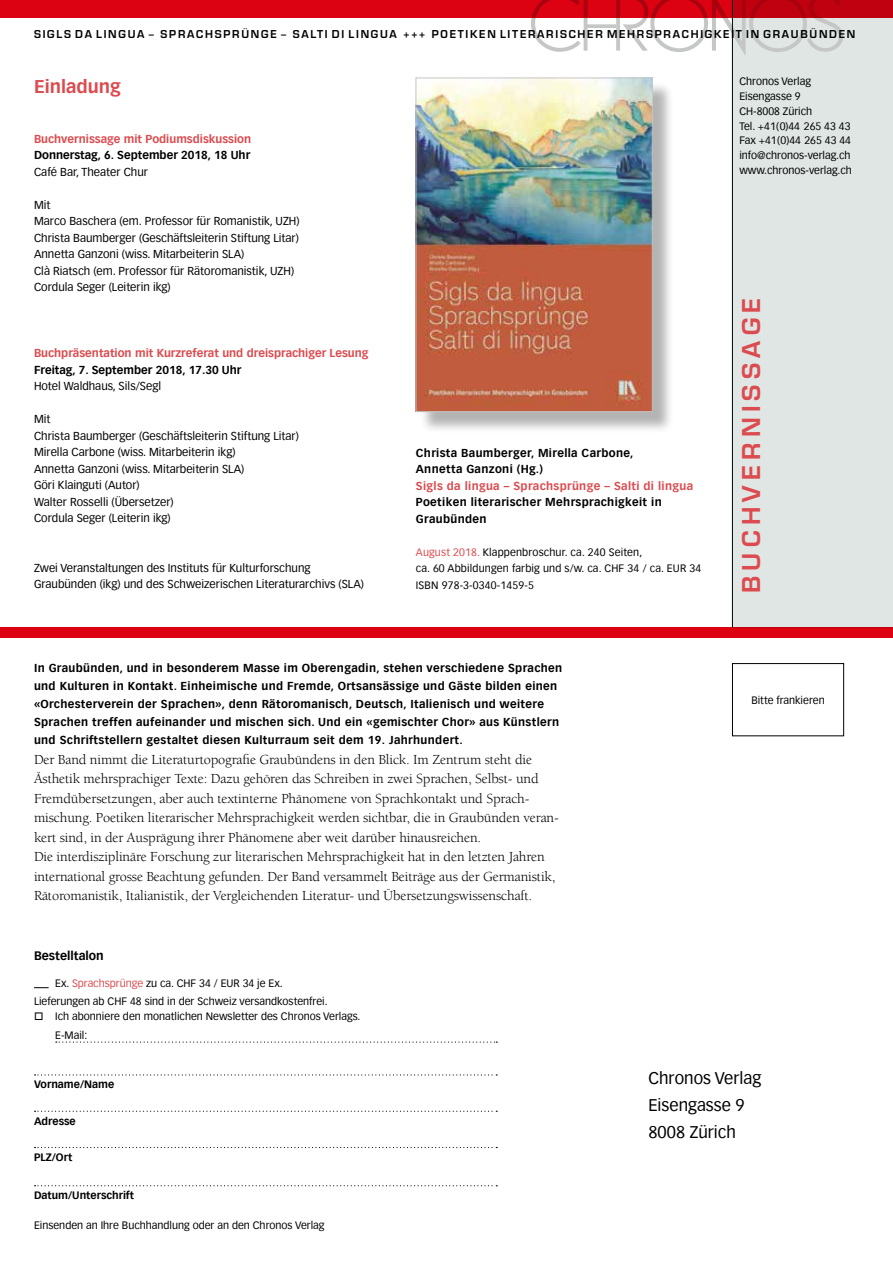
<style>
.page{position:relative;width:893px;height:1263px;background:#fff}
.page>*{position:absolute;margin:0;border:0;box-sizing:border-box;transform-origin:0 0}
.t1{font:600 24px "Eurostile";letter-spacing:.22em;color:#dc4b4f}
.t2{font:700 18px "Vectora Com";color:#dc4b4f}
.t3{font:16.5px/27px "Vectora Com";color:#000}
.t4{font:14.25px/19.5px "Berkeley";letter-spacing:-.01em;color:#000}
.t5{font:700 12px "Vectora Com";color:#000}
.t6{font:11.25px/16.5px "Vectora Com";color:#000}
.t7{font:700 11.25px/18px "Vectora Com";letter-spacing:.03em;color:#000}
.t8{font:700 11.25px "Vectora Com";color:#dc4b4f}
.t9{font:700 11.25px "Vectora Com";color:#000}
.t10{font:700 11.25px "Vectora Com";letter-spacing:.03em;color:#dc4b4f}
.t11{font:600 10.65px "Eurostile";letter-spacing:.17em;color:#000}
.t12{font:10.5px/14.9px "Vectora Com";color:#000}
.t13{font:700 10.5px "Vectora Com";color:#000}
.s1{color:#dc4b4f}
</style>
<div class="page">
<div style="left:732px;top:0;width:161px;height:628px;background:#dfe6e4"></div>
<svg style="left:531px;top:18px;width:312px;height:37px"></svg>
<div style="left:0;top:628px;width:893px;height:10px;background:#dc0212"></div>
<svg style="left:0;top:0;width:893px;height:18px;background:#d40111"></svg>
<hr style="left:732px;top:0;width:1px;height:628px;background:#000">
<div style="left:420px;top:82px;width:254px;height:352px;background:#000;opacity:.3"></div>
<img style="left:418px;top:80px;width:232px;height:330px">
<div style="left:416px;top:78px;width:236px;height:334px;border:1px solid #c5c6c6"></div>
<svg style="left:35px;top:1074px;width:462px;height:1px"></svg>
<svg style="left:35px;top:1111px;width:462px;height:1px"></svg>
<svg style="left:35px;top:1147px;width:462px;height:1px"></svg>
<svg style="left:35px;top:1185px;width:462px;height:1px"></svg>
<div style="left:732px;top:663px;width:112px;height:73px;border:1px solid #000"></div>
<svg style="left:34px;top:987px;width:15px;height:1px"></svg>
<svg style="left:56px;top:1041px;width:441px;height:2px"></svg>
<p class="t11" style="left:34px;top:28px;width:823px">SIGLS DA LINGUA – SPRACHSPRÜNGE – SALTI DI LINGUA +++ POETIKEN LITERARISCHER MEHRSPRACHIGKEIT IN GRAUBÜNDEN</p>
<p class="t2" style="left:34px;top:76px;width:88px">Einladung</p>
<p class="t8" style="left:34px;top:132px;width:219px">Buchvernissage mit Podiumsdiskussion</p>
<p class="t9" style="left:34px;top:148px;width:218px">Donnerstag, 6. September 2018, 18 Uhr</p>
<p class="t6" style="left:34px;top:163px;width:116px">Café Bar, Theater Chur</p>
<p class="t6" style="left:34px;top:196px;width:267px">Mit<br>Marco Baschera (em. Professor für Romanistik, UZH)<br>Christa Baumberger (Geschäftsleiterin Stiftung Litar)<br>Annetta Ganzoni (wiss. Mitarbeiterin SLA)<br>Clà Riatsch (em. Professor für Rätoromanistik, UZH)<br>Cordula Seger (Leiterin ikg)</p>
<p class="t8" style="left:34px;top:346px;width:336px">Buchpräsentation mit Kurzreferat und dreisprachiger Lesung</p>
<p class="t9" style="left:34px;top:363px;width:209px">Freitag, 7. September 2018, 17.30 Uhr</p>
<p class="t6" style="left:34px;top:378px;width:129px">Hotel Waldhaus, Sils/Segl</p>
<p class="t6" style="left:34px;top:411px;width:266px">Mit<br>Christa Baumberger (Geschäftsleiterin Stiftung Litar)<br>Mirella Carbone (wiss. Mitarbeiterin ikg)<br>Annetta Ganzoni (wiss. Mitarbeiterin SLA)<br>Göri Klainguti (Autor)<br>Walter Rosselli (Übersetzer)<br>Cordula Seger (Leiterin ikg)</p>
<p class="t6" style="left:34px;top:559px;width:331px">Zwei Veranstaltungen des Instituts für Kulturforschung<br>Graubünden (ikg) und des Schweizerischen Literaturarchivs (SLA)</p>
<p class="t7" style="left:416px;top:444px;width:219px;line-height:16.5px">Christa Baumberger, Mirella Carbone,<br>Annetta Ganzoni (Hg.)</p>
<p class="t10" style="left:416px;top:479px;width:279px">Sigls da lingua – Sprachsprünge – Salti di lingua</p>
<p class="t7" style="left:416px;top:494px;width:247px;line-height:16.5px">Poetiken literarischer Mehrsprachigkeit in<br>Graubünden</p>
<p class="t12" style="left:416px;top:544px;width:287px;line-height:16.5px"><span class="s1">August 2018.</span> Klappenbroschur. ca. 240 Seiten,<br>ca. 60 Abbildungen farbig und s/w. ca. CHF 34 / ca. EUR 34<br>ISBN 978-3-0340-1459-5</p>
<p class="t7" style="left:34px;top:659px;width:530px">In Graubünden, und in besonderem Masse im Oberengadin, stehen verschiedene Sprachen und Kulturen in Kontakt. Einheimische und Fremde, Ortsansässige und Gäste bilden einen «Orchesterverein der Sprachen», denn Rätoromanisch, Deutsch, Italienisch und weitere Sprachen treffen aufeinander und mischen sich. Und ein «gemischter Chor» aus Künstlern und Schriftstellern gestaltet diesen Kulturraum seit dem 19. Jahrhundert.</p>
<p class="t4" style="left:34px;top:750px;width:526px">Der Band nimmt die Literaturtopografie Graubündens in den Blick. Im Zentrum steht die Ästhetik mehrsprachiger Texte: Dazu gehören das Schreiben in zwei Sprachen, Selbst- und Fremdübersetzungen, aber auch textinterne Phänomene von Sprachkontakt und Sprach&shy;mischung. Poetiken literarischer Mehrsprachigkeit werden sichtbar, die in Graubünden veran&shy;kert sind, in der Ausprägung ihrer Phänomene aber weit darüber hinausreichen.<br>Die interdisziplinäre Forschung zur literarischen Mehrsprachigkeit hat in den letzten Jahren international grosse Beachtung gefunden. Der Band versammelt Beiträge aus der Germanistik, Rätoromanistik, Italianistik, der Vergleichenden Literatur- und Übersetzungswissenschaft.</p>
<p class="t5" style="left:34px;top:949px;width:71px">Bestelltalon</p>
<p class="t12" style="left:34px;top:974px;width:295px;line-height:18px;text-indent:21px">Ex. <span class="s1">Sprachsprünge</span> zu ca. CHF 34 / EUR 34 je Ex.<br>Lieferungen ab CHF 48 sind in der Schweiz versandkostenfrei.</p>
<p class="t12" style="left:55px;top:1006px;width:306px;line-height:19.5px;text-indent:-21px">□ Ich abonniere den monatlichen Newsletter des Chronos Verlags.<br>E-Mail:</p>
<p class="t12" style="left:739px;top:74px;width:114px">Chronos Verlag<br>Eisengasse 9<br>CH-8008 Zürich<br>Tel. +41(0)44 265 43 43<br>Fax +41(0)44 265 43 44 info@chronos-verlag.ch www.chronos-verlag.ch</p>
<h1 class="t1" style="left:736px;top:593px;width:296px;rotate:-90deg">BUCHVERNISSAGE</h1>
<p class="t12" style="left:751px;top:693px;width:75px">Bitte frankieren</p>
<p class="t13" style="left:34px;top:1078px;width:82px">Vorname/Name</p>
<p class="t13" style="left:34px;top:1114px;width:43px">Adresse</p>
<p class="t13" style="left:34px;top:1151px;width:40px">PLZ/Ort</p>
<p class="t13" style="left:34px;top:1189px;width:102px">Datum/Unterschrift</p>
<p class="t12" style="left:34px;top:1218px;width:292px">Einsenden an Ihre Buchhandlung oder an den Chronos Verlag</p>
<p class="t3" style="left:648px;top:1065px;width:114px">Chronos Verlag<br>Eisengasse 9<br>8008 Zürich</p>
</div>
